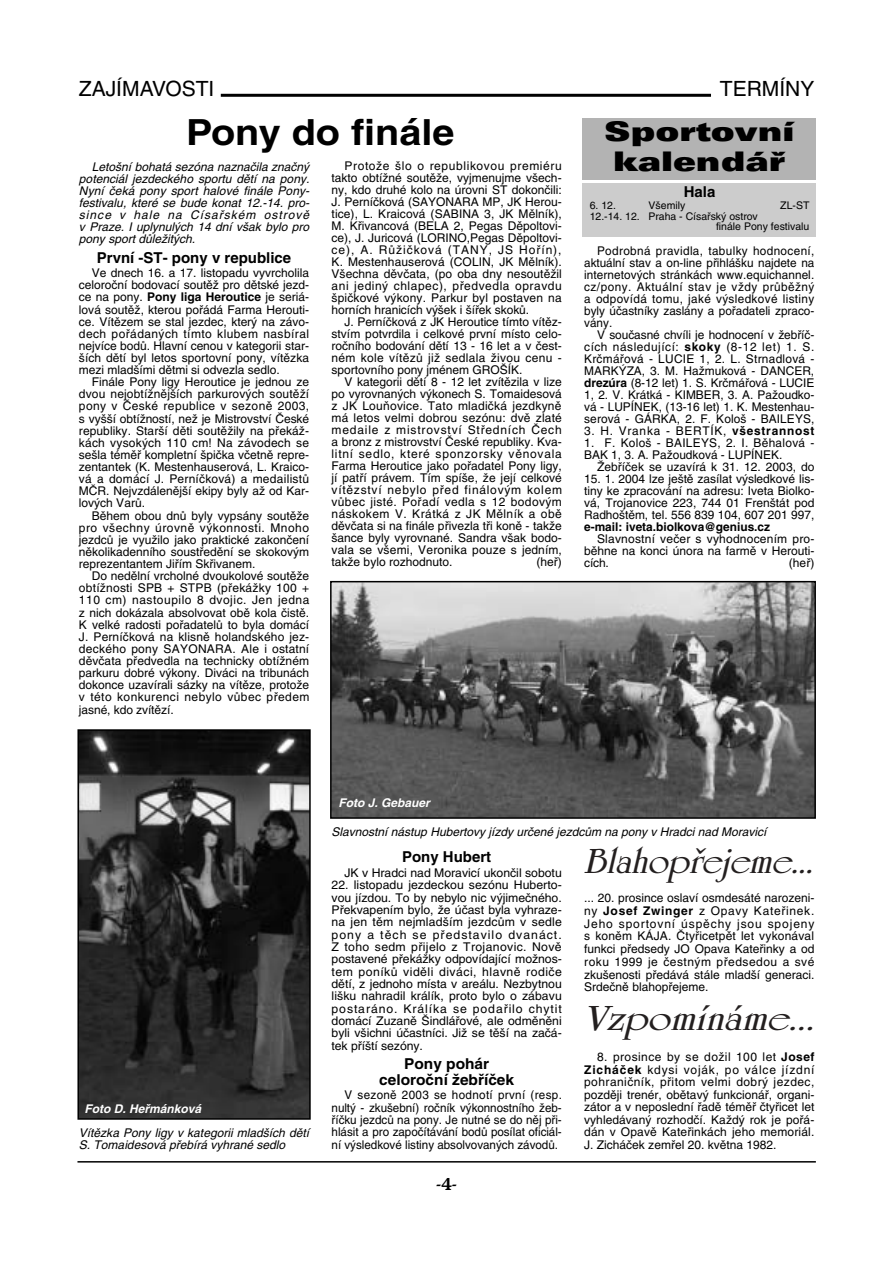
<style>
.page{position:relative;width:893px;height:1262px;background:#fff}
.page>*{position:absolute;margin:0;border:0;box-sizing:border-box;transform-origin:0 0}
.t1{font:italic 700 36px "University TCE";color:#231f1f;scale:1.09 1}
.t2{font:italic 700 36px "University TCE";color:#231f1f;scale:1.2 1}
.t3{font:700 36px "Helvetica CE";color:#000;scale:1.1 1}
.t4{font:900 expanded 27px/30px "Univers CE";color:#000;text-align:center}
.t5{font:21px "Helvetica CE";color:#000}
.t6{font:500 18px "Bookman Itc TCE";color:#000}
.t7{font:700 15px/15.3px "Helvetica CE";color:#000;text-align:center}
.t8{font:12px/12px "Helvetica CE";color:#000;text-align:justify}
.t9{font:italic 12px/12.1px "Helvetica CE";color:#000;text-align:justify}
.t10{font:700 12px "Helvetica CE";color:#000}
.t11{font:12px "Helvetica CE";letter-spacing:.065em;color:#000}
.t12{font:italic 700 12px "Helvetica CE";color:#fff}
.t13{font:10.5px/10.5px "Helvetica CE";color:#000}
.s1{font-weight:700}
</style>
<div class="page">
<hr style="left:221px;top:94px;width:490px;height:3px;background:#000">
<hr style="left:77px;top:1161px;width:738px;height:1px;background:#000">
<div style="left:582px;top:118px;width:233px;height:61px;background:#b3b3b3"></div>
<div style="left:582px;top:183px;width:233px;height:53px;background:#ccc"></div>
<img style="left:80px;top:732px;width:228px;height:384px">
<div style="left:77px;top:729px;width:234px;height:390px;border:2px solid #000"></div>
<img style="left:333px;top:584px;width:479px;height:231px">
<div style="left:330px;top:581px;width:485px;height:237px;border:2px solid #000"></div>
<h3 class="t5" style="left:79px;top:81px;width:137px">ZAJÍMAVOSTI</h3>
<h3 class="t5" style="left:720px;top:81px;width:96px">TERMÍNY</h3>
<h1 class="t3" style="left:186px;top:120px;width:245px">Pony do finále</h1>
<p class="t9" style="left:79px;top:162px;width:232px;text-indent:13px">Letošní bohatá sezóna naznačila značný potenciál jezdeckého sportu dětí na pony.<br>Nyní čeká pony sport halové finále Pony&shy;festivalu, které se bude konat 12.-14. pro&shy;since v hale na Císařském ostrově v Praze. I uplynulých 14 dní však bylo pro pony sport důležitých.</p>
<p class="t7" style="left:97px;top:251px;width:196px">První -ST- pony v republice</p>
<p class="t8" style="left:79px;top:268px;width:232px;text-indent:13px">Ve dnech 16. a 17. listopadu vyvrcholila celoroční bodovací soutěž pro dětské jezd&shy;ce na pony. <span class="s1">Pony liga Heroutice</span> je seriá&shy;lová soutěž, kterou pořádá Farma Herouti&shy;ce. Vítězem se stal jezdec, který na závo&shy;dech pořádaných tímto klubem nasbíral nejvíce bodů. Hlavní cenou v kategorii star&shy;ších dětí byl letos sportovní pony, vítězka mezi mladšími dětmi si odvezla sedlo.</p>
<p class="t8" style="left:79px;top:377px;width:232px;text-indent:13px">Finále Pony ligy Heroutice je jednou ze dvou nejobtížnějších parkurových soutěží pony v České republice v sezoně 2003, s vyšší obtížností, než je Mistrovství České republiky. Starší děti soutěžily na překáž&shy;kách vysokých 110 cm! Na závodech se sešla téměř kompletní špička včetně repre&shy;zentantek (K. Mestenhauserová, L. Kraico&shy;vá a domácí J. Perníčková) a medailistů MČR. Nejvzdálenější ekipy byly až od Kar&shy;lových Varů.</p>
<p class="t8" style="left:79px;top:510px;width:232px;text-indent:13px">Během obou dnů byly vypsány soutěže pro všechny úrovně výkonnosti. Mnoho jezdců je využilo jako praktické zakončení několikadenního soustředění se skokovým reprezentantem Jiřím Skřivanem.</p>
<p class="t8" style="left:79px;top:571px;width:232px;text-indent:13px">Do nedělní vrcholné dvoukolové soutěže obtížnosti SPB + STPB (překážky 100 + 110 cm) nastoupilo 8 dvojic. Jen jedna z nich dokázala absolvovat obě kola čistě.<br>K velké radosti pořadatelů to byla domácí J. Perníčková na klisně holandského jez&shy;deckého pony SAYONARA. Ale i ostatní děvčata předvedla na technicky obtížném parkuru dobré výkony. Diváci na tribunách dokonce uzavírali sázky na vítěze, protože v této konkurenci nebylo vůbec předem jasné, kdo zvítězí.</p>
<p class="t8" style="left:331px;top:161px;width:232px;text-indent:13px">Protože šlo o republikovou premiéru takto obtížné soutěže, vyjmenujme všech&shy;ny, kdo druhé kolo na úrovni ST dokončili:<br>J. Perníčková (SAYONARA MP, JK Herou&shy;tice), L. Kraicová (SABINA 3, JK Mělník), M. Křivancová (BELA 2, Pegas Děpoltovi&shy;ce), J. Juricová (LORINO,Pegas Děpoltovi&shy;ce), A. Růžičková (TANY, JS Hořín), K. Mestenhauserová (COLIN, JK Mělník).<br>Všechna děvčata, (po oba dny nesoutěžil ani jediný chlapec), předvedla opravdu špičkové výkony. Parkur byl postaven na horních hranicích výšek i šířek skoků.</p>
<p class="t8" style="left:331px;top:317px;width:232px;text-indent:13px">J. Perníčková z JK Heroutice tímto vítěz&shy;stvím potvrdila i celkové první místo celo&shy;ročního bodování dětí 13 - 16 let a v čest&shy;ném kole vítězů již sedlala živou cenu - sportovního pony jménem GROŠÍK.</p>
<p class="t8" style="left:331px;top:377px;width:232px;text-indent:13px">V kategorii dětí 8 - 12 let zvítězila v lize po vyrovnaných výkonech S. Tomaidesová z JK Louňovice. Tato mladičká jezdkyně má letos velmi dobrou sezónu: dvě zlaté medaile z mistrovství Středních Čech a bronz z mistrovství České republiky. Kva&shy;litní sedlo, které sponzorsky věnovala Farma Heroutice jako pořadatel Pony ligy, jí patří právem. Tím spíše, že její celkové vítězství nebylo před finálovým kolem vůbec jisté. Pořadí vedla s 12 bodovým náskokem V. Krátká z JK Mělník a obě děvčata si na finále přivezla tři koně - takže šance byly vyrovnané. Sandra však bodo&shy;vala se všemi, Veronika pouze s jedním, takže bylo rozhodnuto.</p>
<p class="t8" style="left:536px;top:557px;width:27px">(heř)</p>
<h2 class="t4" style="left:604px;top:118px;width:192px">Sportovní kalendáfi</h2>
<p class="t7" style="left:683px;top:186px;width:33px">Hala</p>
<p class="t13" style="left:589px;top:201px;width:28px">6. 12.</p>
<p class="t13" style="left:648px;top:201px;width:38px">Všemily</p>
<p class="t13" style="left:780px;top:201px;width:31px">ZL-ST</p>
<p class="t13" style="left:716px;top:212px;width:95px;text-indent:-126px">12.-14. 12. Praha - Císařský ostrov<br>finále Pony festivalu</p>
<p class="t8" style="left:584px;top:246px;width:232px;text-indent:13px">Podrobná pravidla, tabulky hodnocení, aktuální stav a on-line přihlášku najdete na internetových stránkách www.equichannel. cz/pony. Aktuální stav je vždy průběžný a odpovídá tomu, jaké výsledkové listiny byly účastníky zaslány a pořadateli zpraco&shy;vány.</p>
<p class="t8" style="left:584px;top:330px;width:232px;text-indent:13px">V současné chvíli je hodnocení v žebříč&shy;cích následující: <span class="s1">skoky</span> (8-12 let) 1. S.<br>Krčmářová - LUCIE 1, 2. L. Strnadlová - MARKÝZA, 3. M. Hažmuková - DANCER, <span class="s1">drezúra</span> (8-12 let) 1. S. Krčmářová - LUCIE 1, 2. V. Krátká - KIMBER, 3. A. Pažoudko&shy;vá - LUPÍNEK, (13-16 let) 1. K. Mestenhau&shy;serová - GÁRKA, 2. F. Kološ - BAILEYS,</p>
<p class="t11" style="left:584px;top:427px;width:232px">3. H. Vranka - BERTÍK, <span class="s1">všestrannost</span></p>
<p class="t8" style="left:584px;top:438px;width:232px">1. F. Kološ - BAILEYS, 2. I. Běhalová -<br>BAK 1, 3. A. Pažoudková - LUPÍNEK.</p>
<p class="t8" style="left:597px;top:462px;width:219px">Žebříček se uzavírá k 31. 12. 2003, do</p>
<p class="t8" style="left:584px;top:474px;width:232px">15. 1. 2004 lze ještě zasílat výsledkové lis&shy;tiny ke zpracování na adresu: Iveta Biolko&shy;vá, Trojanovice 223, 744 01 Frenštát pod Radhoštěm, tel. 556 839 104, 607 201 997,</p>
<p class="t10" style="left:584px;top:523px;width:187px">e-mail: iveta.biolkova@genius.cz</p>
<p class="t8" style="left:584px;top:534px;width:232px;text-indent:13px">Slavnostní večer s vyhodnocením pro&shy;běhne na konci února na farmě v Herouti&shy;cích.</p>
<p class="t8" style="left:788px;top:558px;width:27px">(heř)</p>
<p class="t12" style="left:338px;top:798px;width:93px">Foto J. Gebauer</p>
<p class="t12" style="left:84px;top:1104px;width:118px">Foto D. Heřmánková</p>
<p class="t9" style="left:79px;top:1127px;width:232px">Vítězka Pony ligy v kategorii mladších dětí<br>S. Tomaidesová přebírá vyhrané sedlo</p>
<p class="t9" style="left:331px;top:827px;width:436px">Slavnostní nástup Hubertovy jízdy určené jezdcům na pony v Hradci nad Moravicí</p>
<p class="t7" style="left:402px;top:850px;width:91px">Pony Hubert</p>
<p class="t8" style="left:344px;top:868px;width:219px">JK v Hradci nad Moravicí ukončil sobotu</p>
<p class="t8" style="left:331px;top:880px;width:232px">22. listopadu jezdeckou sezónu Huberto&shy;vou jízdou. To by nebylo nic výjimečného.<br>Překvapením bylo, že účast byla vyhraze&shy;na jen těm nejmladším jezdcům v sedle pony a těch se představilo dvanáct.<br>Z toho sedm přijelo z Trojanovic. Nově postavené překážky odpovídající možnos&shy;tem poníků viděli diváci, hlavně rodiče dětí, z jednoho místa v areálu. Nezbytnou lišku nahradil králík, proto bylo o zábavu postaráno. Králíka se podařilo chytit domácí Zuzaně Šindlářové, ale odměněni byli všichni účastníci. Již se těší na začá&shy;tek příští sezóny.</p>
<p class="t7" style="left:379px;top:1057px;width:136px">Pony pohár celoroční žebříček</p>
<p class="t8" style="left:331px;top:1090px;width:232px;text-indent:13px">V sezoně 2003 se hodnotí první (resp. nultý - zkušební) ročník výkonnostního žeb&shy;říčku jezdců na pony. Je nutné se do něj při&shy;hlásit a pro započítávání bodů posílat oficiál&shy;ní výsledkové listiny absolvovaných závodů.</p>
<h3 class="t6" style="left:436px;top:1178px;width:22px">-4-</h3>
<h1 class="t1" style="left:584px;top:843px;width:220px">Blahopřejeme...</h1>
<p class="t8" style="left:584px;top:892px;width:232px;line-height:12.8px">... 20. prosince oslaví osmdesáté narozeni&shy;ny <span class="s1">Josef Zwinger</span> z Opavy Kateřinek.<br>Jeho sportovní úspěchy jsou spojeny s koněm KÁJA. Čtyřicetpět let vykonával funkci předsedy JO Opava Kateřinky a od roku 1999 je čestným předsedou a své zkušenosti předává stále mladší generaci.<br>Srdečně blahopřejeme.</p>
<h1 class="t2" style="left:584px;top:1000px;width:201px">Vzpomínáme...</h1>
<p class="t8" style="left:584px;top:1051px;width:232px;line-height:12.6px;text-indent:13px">8. prosince by se dožil 100 let <span class="s1">Josef Zicháček</span> kdysi voják, po válce jízdní pohraničník, přitom velmi dobrý jezdec, později trenér, obětavý funkcionář, organi&shy;zátor a v neposlední řadě téměř čtyřicet let vyhledávaný rozhodčí. Každý rok je pořá&shy;dán v Opavě Kateřinkách jeho memoriál.<br>J. Zicháček zemřel 20. května 1982.</p>
</div>
